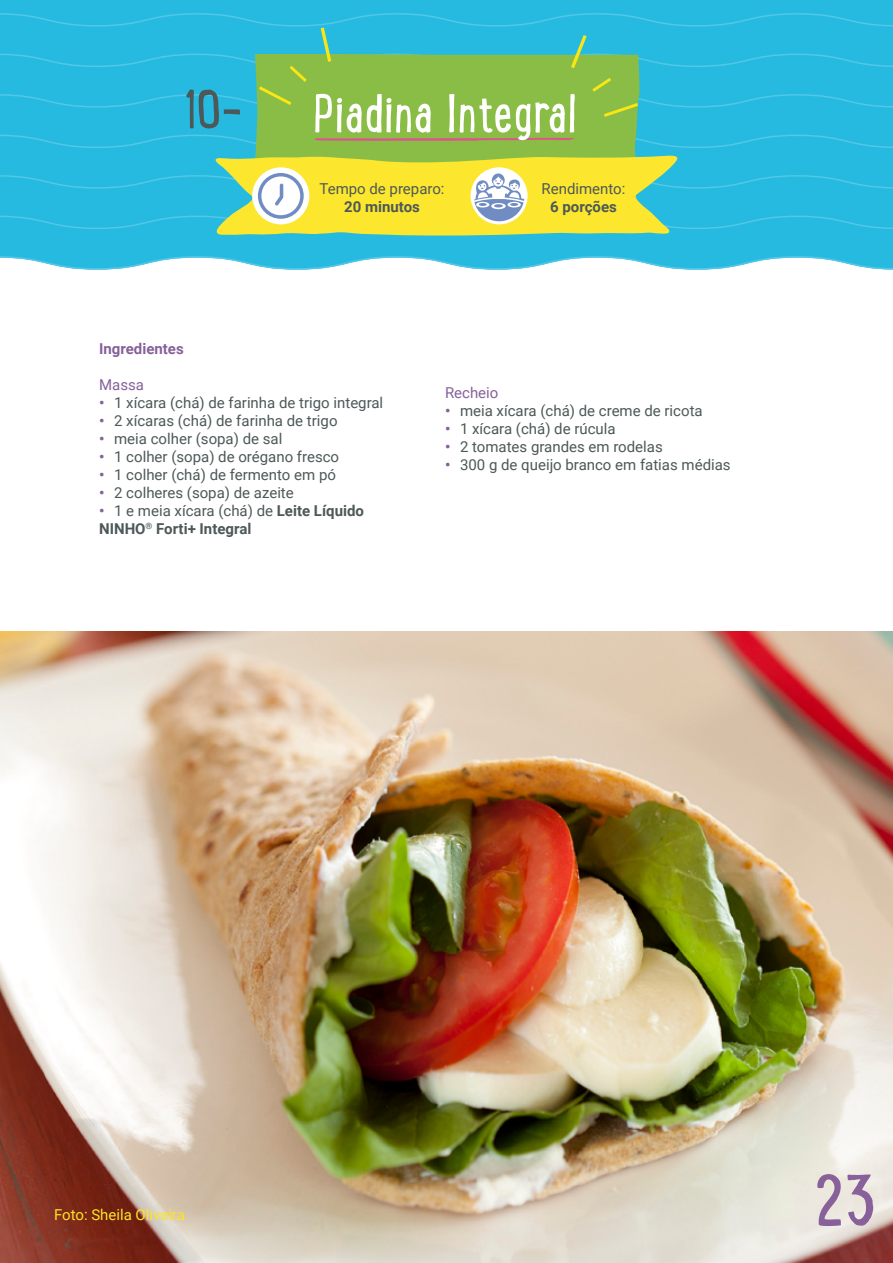
<style>
.page{position:relative;width:893px;height:1263px;background:#fff}
.page>*{position:absolute;margin:0;border:0;box-sizing:border-box;transform-origin:0 0}
.t1{font:72px "Lunch Box";color:#88619a}
.t2{font:54px "Lunch Box";color:#fff}
.t3{font:54px "Lunch Box";color:#4d5858}
.t4{font:15px "Roboto";color:#4d5858}
.t5{font:700 15px/18px "Roboto";color:#4d5858}
.t6{font:15px "Roboto";color:#fce524}
.t7{font:700 15px "Roboto";color:#866199}
.t8{font:15px "Roboto";color:#866199}
.s1{font-weight:700;color:#866199}
.s2{color:#866199}
.s3{font-weight:400}
</style>
<div class="page">
<div style="left:0;top:0;width:893px;height:256px;background:#26bae0"></div>
<svg style="left:0;top:256px;width:893px;height:14px"></svg>
<div style="left:253px;top:117px;width:387px;height:38px;background:#8abd45"></div>
<svg style="left:0;top:155px;width:893px;height:82px"></svg>
<svg style="left:0;top:135px;width:893px;height:13px"></svg>
<svg style="left:0;top:13px;width:893px;height:104px"></svg>
<img style="left:0;top:631px;width:893px;height:632px">
<svg style="left:71px;top:1118px;width:135px;height:145px"></svg>
<h2 class="t3" style="left:185px;top:80px;width:59px">10-</h2>
<h2 class="t2" style="left:313px;top:84px;width:266px">Piadina Integral</h2>
<p class="t4" style="left:319px;top:178px;width:127px">Tempo de preparo:</p>
<p class="t5" style="left:344px;top:197px;width:77px">20 minutos</p>
<p class="t4" style="left:542px;top:178px;width:85px">Rendimento:</p>
<p class="t5" style="left:550px;top:197px;width:68px">6 porções</p>
<p class="t7" style="left:99px;top:338px;width:86px">Ingredientes</p>
<p class="t8" style="left:99px;top:374px;width:46px">Massa</p>
<p class="t4" style="left:99px;top:392px;width:286px"><span class="s1">•</span> 1 xícara (chá) de farinha de trigo integral</p>
<p class="t4" style="left:99px;top:410px;width:240px"><span class="s1">•</span> 2 xícaras (chá) de farinha de trigo</p>
<p class="t4" style="left:99px;top:428px;width:185px"><span class="s1">•</span> meia colher (sopa) de sal</p>
<p class="t4" style="left:99px;top:446px;width:242px"><span class="s1">•</span> 1 colher (sopa) de orégano fresco</p>
<p class="t4" style="left:99px;top:464px;width:238px"><span class="s1">•</span> 1 colher (chá) de fermento em pó</p>
<p class="t4" style="left:99px;top:482px;width:196px"><span class="s1">•</span> 2 colheres (sopa) de azeite</p>
<p class="t5" style="left:99px;top:501px;width:266px"><span class="s2">•</span> <span class="s3">1 e meia xícara (chá) de</span> Leite Líquido<br>NINHO<sup>®</sup> Forti+ Integral</p>
<p class="t8" style="left:445px;top:382px;width:55px">Recheio</p>
<p class="t4" style="left:445px;top:400px;width:259px"><span class="s1">•</span> meia xícara (chá) de creme de ricota</p>
<p class="t4" style="left:445px;top:418px;width:172px"><span class="s1">•</span> 1 xícara (chá) de rúcula</p>
<p class="t4" style="left:445px;top:436px;width:219px"><span class="s1">•</span> 2 tomates grandes em rodelas</p>
<p class="t4" style="left:445px;top:454px;width:287px"><span class="s1">•</span> 300 g de queijo branco em fatias médias</p>
<p class="t6" style="left:54px;top:1204px;width:132px">Foto: Sheila Oliveira</p>
<h1 class="t1" style="left:814px;top:1161px;width:64px">23</h1>
</div>
